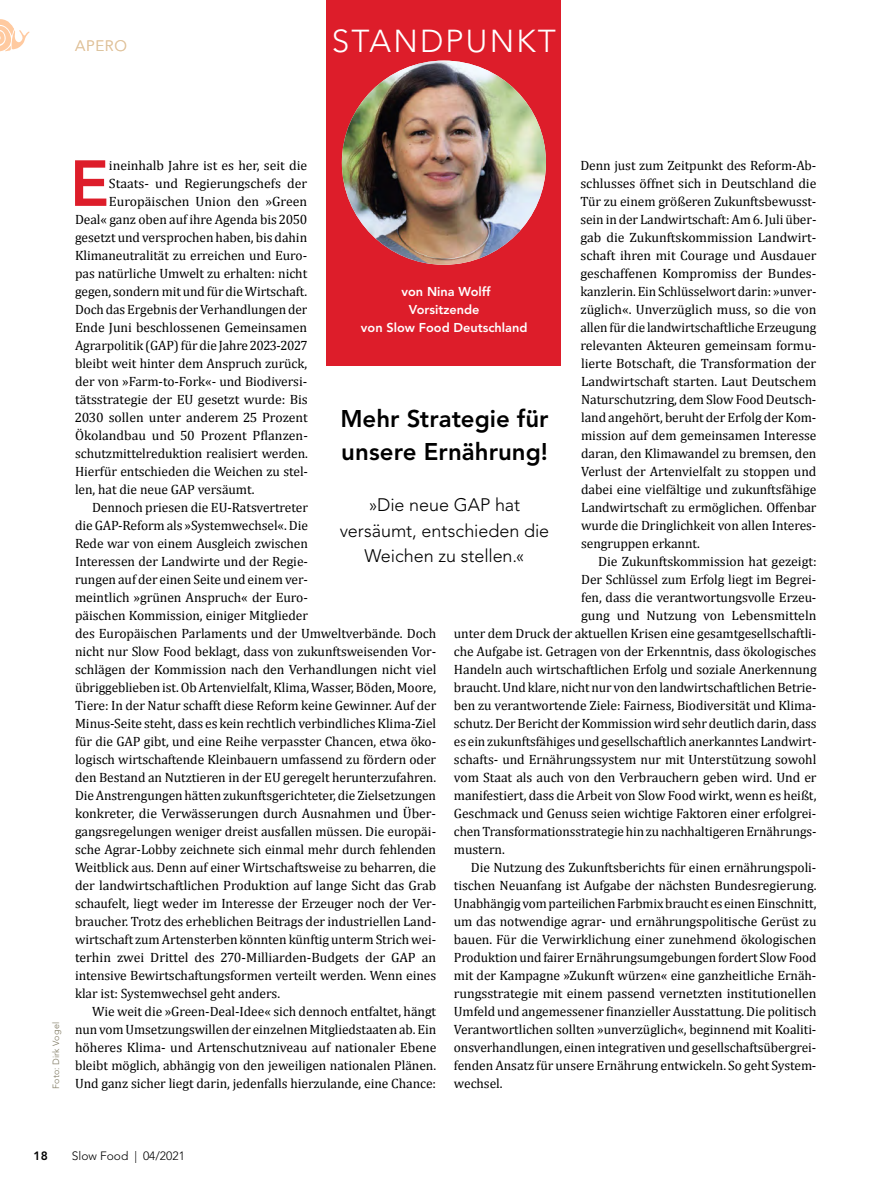
<style>
.page{position:relative;width:893px;height:1191px;background:#fff}
.page>*{position:absolute;margin:0;border:0;box-sizing:border-box;transform-origin:0 0}
.t1{font:800 64.35px "Avenir LT";color:#dd1d2a}
.t2{font:300 31.5px "Avenir LT Std";letter-spacing:.07em;color:#fff}
.t3{font:800 24px/33px "Avenir LT Std";color:#000}
.t4{font:300 18px/25.5px "Avenir LT Std";letter-spacing:-.005em;color:#000;text-align:center}
.t5{font:300 15px "Avenir LT Std";letter-spacing:.04em;color:#d8c5a1}
.t6{font:13.5px/18px "Cambria";letter-spacing:-.005em;color:#000;text-align:justify}
.t7{font:800 12.75px/18px "Avenir LT Std";color:#fff;text-align:center}
.t8{font:300 12px "Avenir LT Std";color:#000}
.t9{font:800 12px "Avenir LT Std";color:#000}
.t10{font:300 9px "Avenir LT Std";letter-spacing:.025em;color:#79735b}
</style>
<div class="page">
<svg style="left:0;top:19px;width:30px;height:33px"></svg>
<div style="left:326px;top:0;width:235px;height:366px;background:#dd1d2a"></div>
<img style="left:342px;top:61px;width:204px;height:204px;border-radius:102px">
<p class="t5" style="left:75px;top:37px;width:53px">APERO</p>
<h2 class="t2" style="left:332px;top:23px;width:226px">STANDPUNKT</h2>
<p class="t10" style="left:51px;top:1089px;width:68px;rotate:-90deg">Foto: Dirk Vogel</p>
<p class="t6" style="left:580px;top:156px;width:238px">Denn just zum Zeitpunkt des Reform-Ab&shy;schlusses öffnet sich in Deutschland die Tür zu einem größeren Zukunftsbewusst&shy;sein in der Landwirtschaft: Am 6. Juli über&shy;gab die Zukunftskommission Landwirt&shy;schaft ihren mit Courage und Ausdauer geschaffenen Kompromiss der Bundes&shy;kanzlerin. Ein Schlüsselwort darin: »unver&shy;züglich«. Unverzüglich muss, so die von allen für die landwirtschaftliche Erzeugung relevanten Akteuren gemeinsam formu&shy;lierte Botschaft, die Transformation der Landwirtschaft starten. Laut Deutschem Naturschutzring, dem Slow Food Deutsch&shy;land angehört, beruht der Erfolg der Kom&shy;mission auf dem gemeinsamen Interesse daran, den Klimawandel zu bremsen, den Verlust der Artenvielfalt zu stoppen und dabei eine vielfältige und zukunftsfähige Landwirtschaft zu ermöglichen. Offenbar wurde die Dringlichkeit von allen Interes&shy;sengruppen erkannt.</p>
<p class="t6" style="left:598px;top:552px;width:220px">Die Zukunftskommission hat gezeigt:</p>
<p class="t6" style="left:581px;top:570px;width:237px">Der Schlüssel zum Erfolg liegt im Begrei-</p>
<p class="t6" style="left:581px;top:588px;width:237px">fen, dass die verantwortungsvolle Erzeu-</p>
<p class="t6" style="left:581px;top:606px;width:237px">gung und Nutzung von Lebensmitteln</p>
<p class="t6" style="left:454px;top:624px;width:364px">unter dem Druck der aktuellen Krisen eine gesamtgesellschaftli-</p>
<p class="t6" style="left:454px;top:642px;width:364px">che Aufgabe ist. Getragen von der Erkenntnis, dass ökologisches</p>
<p class="t6" style="left:454px;top:660px;width:364px">Handeln auch wirtschaftlichen Erfolg und soziale Anerkennung</p>
<p class="t6" style="left:454px;top:678px;width:364px">braucht. Und klare, nicht nur von den landwirtschaftlichen Betrie-</p>
<p class="t6" style="left:454px;top:696px;width:364px">ben zu verantwortende Ziele: Fairness, Biodiversität und Klima-</p>
<p class="t6" style="left:454px;top:714px;width:364px">schutz. Der Bericht der Kommission wird sehr deutlich darin, dass</p>
<p class="t6" style="left:454px;top:732px;width:364px">es ein zukunftsfähiges und gesellschaftlich anerkanntes Landwirt-</p>
<p class="t6" style="left:454px;top:750px;width:364px">schafts- und Ernährungssystem nur mit Unterstützung sowohl</p>
<p class="t6" style="left:454px;top:768px;width:364px">vom Staat als auch von den Verbrauchern geben wird. Und er</p>
<p class="t6" style="left:454px;top:786px;width:364px">manifestiert, dass die Arbeit von Slow Food wirkt, wenn es heißt,</p>
<p class="t6" style="left:454px;top:804px;width:364px">Geschmack und Genuss seien wichtige Faktoren einer erfolgrei-</p>
<p class="t6" style="left:454px;top:822px;width:364px">chen Transformationsstrategie hin zu nachhaltigeren Ernährungs-</p>
<p class="t6" style="left:454px;top:840px;width:52px">mustern.</p>
<p class="t6" style="left:471px;top:858px;width:347px">Die Nutzung des Zukunftsberichts für einen ernährungspoli-</p>
<p class="t6" style="left:454px;top:876px;width:364px">tischen Neuanfang ist Aufgabe der nächsten Bundesregierung.</p>
<p class="t6" style="left:454px;top:894px;width:364px">Unabhängig vom parteilichen Farbmix braucht es einen Einschnitt,</p>
<p class="t6" style="left:454px;top:912px;width:364px">um das notwendige agrar- und ernährungspolitische Gerüst zu</p>
<p class="t6" style="left:454px;top:930px;width:364px">bauen. Für die Verwirklichung einer zunehmend ökologischen</p>
<p class="t6" style="left:454px;top:948px;width:364px">Produktion und fairer Ernährungsumgebungen fordert Slow Food</p>
<p class="t6" style="left:454px;top:966px;width:364px">mit der Kampagne »Zukunft würzen« eine ganzheitliche Ernäh-</p>
<p class="t6" style="left:454px;top:984px;width:364px">rungsstrategie mit einem passend vernetzten institutionellen</p>
<p class="t6" style="left:454px;top:1002px;width:364px">Umfeld und angemessener finanzieller Ausstattung. Die politisch</p>
<p class="t6" style="left:454px;top:1020px;width:364px">Verantwortlichen sollten »unverzüglich«, beginnend mit Koaliti-</p>
<p class="t6" style="left:454px;top:1038px;width:364px">onsverhandlungen, einen integrativen und gesellschaftsübergrei-</p>
<p class="t6" style="left:454px;top:1056px;width:364px">fenden Ansatz für unsere Ernährung entwickeln. So geht System-</p>
<p class="t6" style="left:454px;top:1074px;width:50px">wechsel.</p>
<h1 class="t1" style="left:70px;top:145px;width:41px">E</h1>
<p class="t6" style="left:109px;top:156px;width:200px">ineinhalb Jahre ist es her, seit die</p>
<p class="t6" style="left:109px;top:174px;width:200px">Staats- und Regierungschefs der</p>
<p class="t6" style="left:109px;top:192px;width:200px">Europäischen Union den »Green</p>
<p class="t6" style="left:75px;top:210px;width:234px">Deal« ganz oben auf ihre Agenda bis 2050</p>
<p class="t6" style="left:75px;top:228px;width:234px">gesetzt und versprochen haben, bis dahin</p>
<p class="t6" style="left:75px;top:246px;width:234px">Klimaneutralität zu erreichen und Euro-</p>
<p class="t6" style="left:75px;top:264px;width:234px">pas natürliche Umwelt zu erhalten: nicht</p>
<p class="t6" style="left:75px;top:282px;width:234px">gegen, sondern mit und für die Wirtschaft.</p>
<p class="t6" style="left:75px;top:300px;width:234px">Doch das Ergebnis der Verhandlungen der</p>
<p class="t6" style="left:75px;top:318px;width:234px">Ende Juni beschlossenen Gemeinsamen</p>
<p class="t6" style="left:75px;top:336px;width:234px">Agrarpolitik (GAP) für die Jahre 2023-2027</p>
<p class="t6" style="left:75px;top:354px;width:234px">bleibt weit hinter dem Anspruch zurück,</p>
<p class="t6" style="left:75px;top:372px;width:234px">der von »Farm-to-Fork«- und Biodiversi-</p>
<p class="t6" style="left:75px;top:390px;width:234px">tätsstrategie der EU gesetzt wurde: Bis</p>
<p class="t6" style="left:75px;top:408px;width:234px">2030 sollen unter anderem 25 Prozent</p>
<p class="t6" style="left:75px;top:426px;width:234px">Ökolandbau und 50 Prozent Pflanzen-</p>
<p class="t6" style="left:75px;top:444px;width:234px">schutzmittelreduktion realisiert werden.</p>
<p class="t6" style="left:75px;top:462px;width:234px">Hierfür entschieden die Weichen zu stel-</p>
<p class="t6" style="left:75px;top:480px;width:181px">len, hat die neue GAP versäumt.</p>
<p class="t6" style="left:92px;top:498px;width:217px">Dennoch priesen die EU-Ratsvertreter</p>
<p class="t6" style="left:75px;top:516px;width:234px">die GAP-Reform als »Systemwechsel«. Die</p>
<p class="t6" style="left:75px;top:534px;width:234px">Rede war von einem Ausgleich zwischen</p>
<p class="t6" style="left:75px;top:552px;width:234px">Interessen der Landwirte und der Regie-</p>
<p class="t6" style="left:75px;top:570px;width:234px">rungen auf der einen Seite und einem ver-</p>
<p class="t6" style="left:75px;top:588px;width:234px">meintlich »grünen Anspruch« der Euro-</p>
<p class="t6" style="left:75px;top:606px;width:234px">päischen Kommission, einiger Mitglieder</p>
<p class="t6" style="left:75px;top:624px;width:363px">des Europäischen Parlaments und der Umweltverbände. Doch</p>
<p class="t6" style="left:75px;top:642px;width:363px">nicht nur Slow Food beklagt, dass von zukunftsweisenden Vor-</p>
<p class="t6" style="left:75px;top:660px;width:363px">schlägen der Kommission nach den Verhandlungen nicht viel</p>
<p class="t6" style="left:75px;top:678px;width:363px">übriggeblieben ist. Ob Artenvielfalt, Klima, Wasser, Böden, Moore,</p>
<p class="t6" style="left:75px;top:696px;width:363px">Tiere: In der Natur schafft diese Reform keine Gewinner. Auf der</p>
<p class="t6" style="left:75px;top:714px;width:363px">Minus-Seite steht, dass es kein rechtlich verbindliches Klima-Ziel</p>
<p class="t6" style="left:75px;top:732px;width:363px">für die GAP gibt, und eine Reihe verpasster Chancen, etwa öko-</p>
<p class="t6" style="left:75px;top:750px;width:363px">logisch wirtschaftende Kleinbauern umfassend zu fördern oder</p>
<p class="t6" style="left:75px;top:768px;width:363px">den Bestand an Nutztieren in der EU geregelt herunterzufahren.</p>
<p class="t6" style="left:75px;top:786px;width:362px">Die Anstrengungen hätten zukunftsgerichteter, die Zielsetzungen</p>
<p class="t6" style="left:75px;top:804px;width:363px">konkreter, die Verwässerungen durch Ausnahmen und Über-</p>
<p class="t6" style="left:75px;top:822px;width:363px">gangsregelungen weniger dreist ausfallen müssen. Die europäi-</p>
<p class="t6" style="left:75px;top:840px;width:363px">sche Agrar-Lobby zeichnete sich einmal mehr durch fehlenden</p>
<p class="t6" style="left:75px;top:858px;width:362px">Weitblick aus. Denn auf einer Wirtschaftsweise zu beharren, die</p>
<p class="t6" style="left:75px;top:876px;width:363px">der landwirtschaftlichen Produktion auf lange Sicht das Grab</p>
<p class="t6" style="left:75px;top:894px;width:363px">schaufelt, liegt weder im Interesse der Erzeuger noch der Ver-</p>
<p class="t6" style="left:75px;top:912px;width:363px">braucher. Trotz des erheblichen Beitrags der industriellen Land-</p>
<p class="t6" style="left:75px;top:930px;width:363px">wirtschaft zum Artensterben könnten künftig unterm Strich wei-</p>
<p class="t6" style="left:75px;top:948px;width:363px">terhin zwei Drittel des 270-Milliarden-Budgets der GAP an</p>
<p class="t6" style="left:75px;top:966px;width:363px">intensive Bewirtschaftungsformen verteilt werden. Wenn eines</p>
<p class="t6" style="left:75px;top:984px;width:207px">klar ist: Systemwechsel geht anders.</p>
<p class="t6" style="left:92px;top:1002px;width:346px">Wie weit die »Green-Deal-Idee« sich dennoch entfaltet, hängt</p>
<p class="t6" style="left:75px;top:1020px;width:363px">nun vom Umsetzungswillen der einzelnen Mitgliedstaaten ab. Ein</p>
<p class="t6" style="left:75px;top:1038px;width:363px">höheres Klima- und Artenschutzniveau auf nationaler Ebene</p>
<p class="t6" style="left:75px;top:1056px;width:363px">bleibt möglich, abhängig von den jeweiligen nationalen Plänen.</p>
<p class="t6" style="left:75px;top:1074px;width:363px">Und ganz sicher liegt darin, jedenfalls hierzulande, eine Chance:</p>
<p class="t7" style="left:361px;top:282px;width:168px">von Nina Wolff<br>Vorsitzende<br>von Slow Food Deutschland</p>
<h3 class="t3" style="left:340px;top:402px;width:210px">Mehr Strategie für unsere Ernährung!</h3>
<h3 class="t4" style="left:340px;top:492px;width:211px">»Die neue GAP hat versäumt, entschieden die<br>Weichen zu stellen.«</h3>
<p class="t9" style="left:34px;top:1149px;width:16px">18</p>
<p class="t8" style="left:72px;top:1149px;width:115px">Slow Food | 04/2021</p>
</div>
